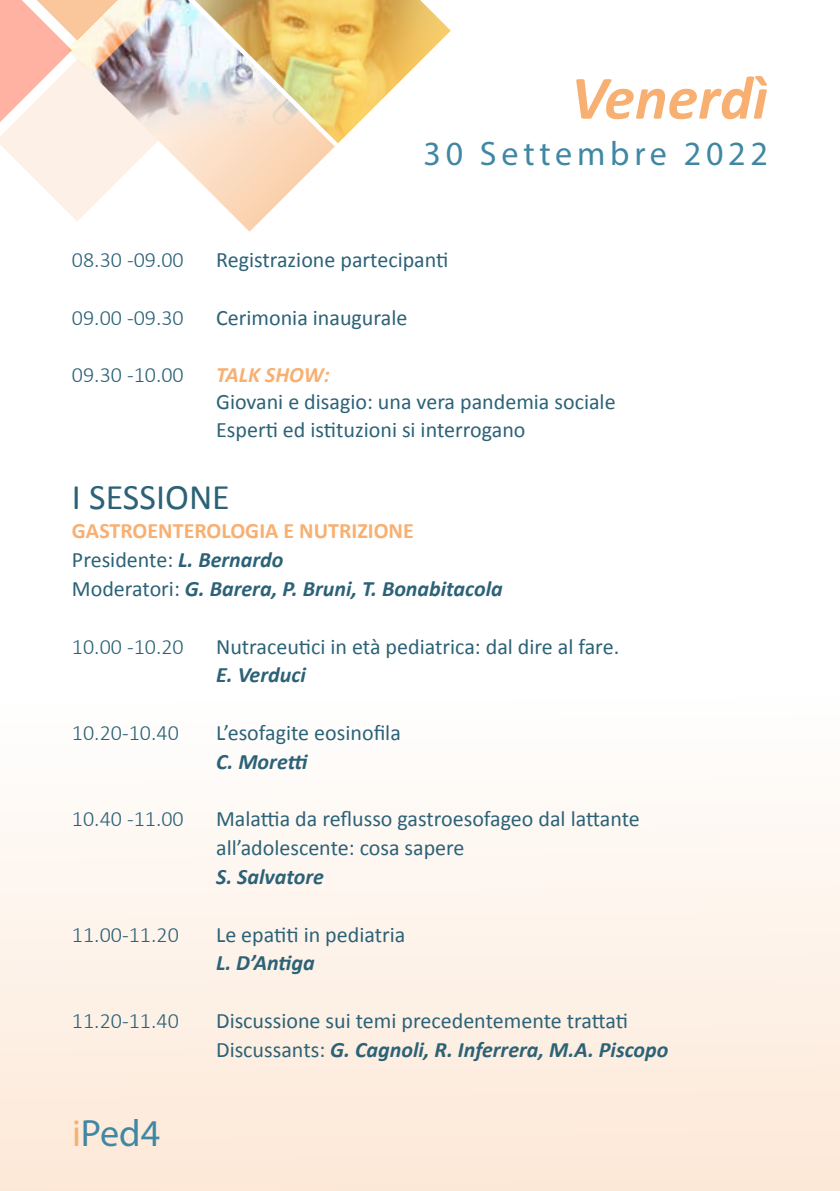
<style>
.page{position:relative;width:840px;height:1191px;background:#fff}
.page>*{position:absolute;margin:0;border:0;box-sizing:border-box;transform-origin:0 0}
.t1{font:italic 700 62px "Calibri";color:#f8b072}
.t2{font:38px "Myriad Pro";color:#4087a4}
.t3{font:36px "Calibri";color:#2c6277}
.t4{font:34px "Myriad Pro";letter-spacing:.14em;color:#4087a4}
.t5{font:22px/28.8px "Calibri";color:#2c6277}
.t6{font:italic 700 22px/28.8px "Calibri";color:#2c6277}
.t7{font:300 22px "Calibri";color:#2c6277}
.t8{font:italic 700 22px "Calibri";color:#f8b072}
.s1{font-style:normal;color:#f8b072}
.s2{font-weight:400;font-style:normal}
.s3{font-weight:700;font-style:italic}
.s4{color:#f8b072}
</style>
<div class="page">
<svg style="left:0;top:0;width:451px;height:222px"></svg>
<div style="left:0;top:584px;width:839px;height:607px;background:linear-gradient(to bottom,#fff,#fde9d8)"></div>
<h1 class="t1" style="left:570px;top:59px;width:198px">Venerdì</h1>
<h3 class="t4" style="left:423px;top:132px;width:346px">30 Settembre 2022</h3>
<p class="t7" style="left:72px;top:246px;width:113px">08.30 -09.00</p>
<p class="t5" style="left:216px;top:245px;width:234px">Registrazione partecipanti</p>
<p class="t7" style="left:72px;top:304px;width:113px">09.00 -09.30</p>
<p class="t5" style="left:216px;top:303px;width:193px">Cerimonia inaugurale</p>
<p class="t7" style="left:72px;top:361px;width:113px">09.30 -10.00</p>
<p class="t8" style="left:216px;top:361px;width:115px">TALK SHOW:</p>
<p class="t5" style="left:216px;top:387px;width:401px">Giovani e disagio: una vera pandemia sociale<br>Esperti ed istituzioni si interrogano</p>
<h3 class="t3" style="left:72px;top:475px;width:159px">I SESSIONE</h3>
<p class="t6" style="left:72px;top:516px;width:432px"><span class="s1">GASTROENTEROLOGIA E NUTRIZIONE<br></span><span class="s2">Presidente:</span> L. Bernardo<br><span class="s2">Moderatori:</span> G. Barera, P. Bruni, T. Bonabitacola</p>
<p class="t7" style="left:72px;top:632px;width:113px">10.00 -10.20</p>
<p class="t5" style="left:216px;top:632px;width:404px">Nutraceutici in età pediatrica: dal dire al fare.</p>
<p class="t6" style="left:216px;top:660px;width:91px">E. Verduci</p>
<p class="t7" style="left:72px;top:719px;width:108px">10.20-10.40</p>
<p class="t5" style="left:216px;top:718px;width:186px">L’esofagite eosinofila</p>
<p class="t6" style="left:216px;top:747px;width:93px">C. Moretti</p>
<p class="t7" style="left:72px;top:805px;width:113px">10.40 -11.00</p>
<p class="t5" style="left:216px;top:804px;width:425px">Malattia da reflusso gastroesofageo dal lattante all’adolescente: cosa sapere</p>
<p class="t6" style="left:216px;top:862px;width:109px">S. Salvatore</p>
<p class="t7" style="left:72px;top:920px;width:108px">11.00-11.20</p>
<p class="t5" style="left:216px;top:920px;width:191px">Le epatiti in pediatria</p>
<p class="t6" style="left:216px;top:948px;width:100px">L. D’Antiga</p>
<p class="t7" style="left:72px;top:1007px;width:108px">11.20-11.40</p>
<p class="t5" style="left:216px;top:1006px;width:453px">Discussione sui temi precedentemente trattati<br>Discussants: <span class="s3">G. Cagnoli, R. Inferrera, M.A. Piscopo</span></p>
<h2 class="t2" style="left:72px;top:1110px;width:90px"><span class="s4">i</span>Ped4</h2>
</div>
